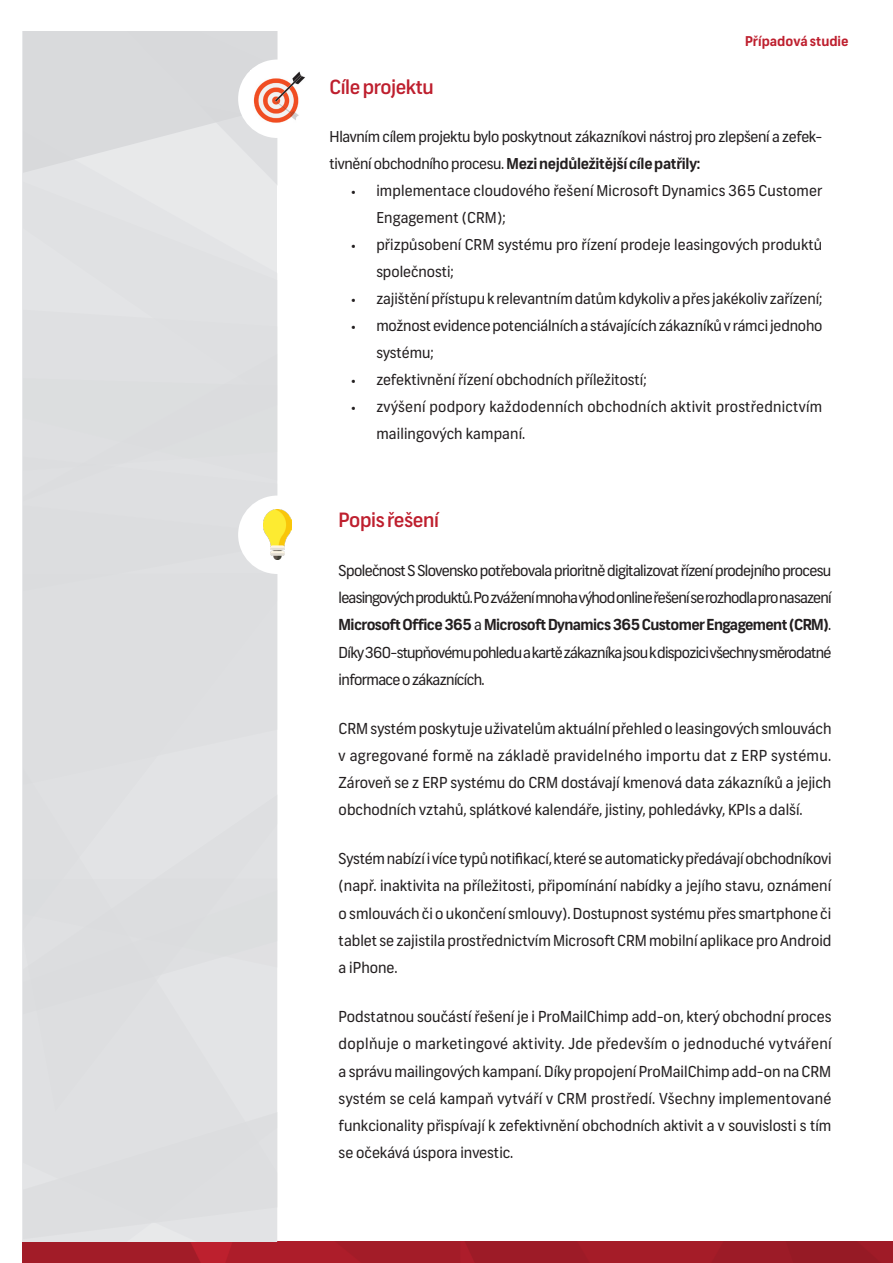
<style>
.page{position:relative;width:893px;height:1263px;background:#fff}
.page>*{position:absolute;margin:0;border:0;box-sizing:border-box;transform-origin:0 0}
.Paragraph_Style_9{font:500 19.65px "Frank";letter-spacing:-.02em;color:#be1f2e}
.Paragraph_Style_9-2{font:500 19.5px "Frank";letter-spacing:-.02em;color:#be1f2e}
.Paragraph_Style_9-3{font:15.15px/27.3px "Frank";color:#231f20;text-align:justify}
.Paragraph_Style_9-4{font:15px/27px "Frank";color:#231f20}
.Paragraph_Style_9-5{font:15px/27px "Frank";letter-spacing:-.02em;color:#231f20}
.Paragraph_Style_9-6{font:15px/27px "Frank";letter-spacing:.02em;color:#231f20}
.t1{font:700 13.5px "Frank";color:#be1f2e}
.s1{font-weight:700}
.s2{font-family:"Proxima Nova"}
</style>
<div class="page">
<img style="left:23px;top:1242px;width:870px;height:21px">
<div style="left:23px;top:32px;width:254px;height:1210px;background:#dedfe1"></div>
<div style="left:238px;top:60px;width:79px;height:78px;background:#fff;border-radius:50%"></div>
<div style="left:238px;top:495px;width:79px;height:79px;background:#fff;border-radius:50%"></div>
<img style="left:253px;top:71px;width:52px;height:52px">
<img style="left:263px;top:510px;width:28px;height:49px">
<p class="t1" style="left:745px;top:32px;width:105px">Případová studie</p>
<p class="Paragraph_Style_9-2" style="left:330px;top:75px;width:106px">Cíle projektu</p>
<p class="Paragraph_Style_9-5" style="left:330px;top:123px;width:494px">Hlavním cílem projektu bylo poskytnout zákazníkovi nástroj pro zlepšení a zefek&shy;tivnění obchodního procesu. <span class="s1">Mezi nejdůležitější cíle patřily:</span></p>
<p class="Paragraph_Style_9-4" style="left:376px;top:177px;width:447px;text-indent:-26px"><span class="s2">•</span> implementace cloudového řešení Microsoft Dynamics 365 Customer<br>Engagement (CRM);</p>
<p class="Paragraph_Style_9-4" style="left:376px;top:231px;width:447px;text-indent:-26px"><span class="s2">•</span> přizpůsobení CRM systému pro řízení prodeje leasingových produktů společnosti;</p>
<p class="Paragraph_Style_9-4" style="left:351px;top:285px;width:473px"><span class="s2">•</span> zajištění přístupu k relevantním datům kdykoliv a přes jakékoliv zařízení;</p>
<p class="Paragraph_Style_9-4" style="left:376px;top:312px;width:448px;text-indent:-26px"><span class="s2">•</span> možnost evidence potenciálních a stávajících zákazníků v rámci jednoho systému;</p>
<p class="Paragraph_Style_9-4" style="left:351px;top:366px;width:297px"><span class="s2">•</span> zefektivnění řízení obchodních příležitostí;</p>
<p class="Paragraph_Style_9-6" style="left:376px;top:393px;width:447px;text-indent:-26px"><span class="s2">•</span> zvýšení podpory každodenních obchodních aktivit prostřednictvím mailingových kampaní.</p>
<p class="Paragraph_Style_9" style="left:339px;top:508px;width:102px">Popis řešení</p>
<p class="Paragraph_Style_9-3" style="left:339px;top:557px;width:494px">Společnost S Slovensko potřebovala prioritně digitalizovat řízení prodejního procesu leasingových produktů. Po zvážení mnoha výhod online řešení se rozhodla pro nasazení <span class="s1">Microsoft Office 365</span> a <span class="s1">Microsoft Dynamics 365 Customer Engagement (CRM)</span>.<br>Díky 360-stupňovému pohledu a kartě zákazníka jsou k dispozici všechny směrodatné informace o zákaznících.</p>
<p class="Paragraph_Style_9-3" style="left:339px;top:715px;width:494px">CRM systém poskytuje uživatelům aktuální přehled o leasingových smlouvách v agregované formě na základě pravidelného importu dat z ERP systému.<br>Zároveň se z ERP systému do CRM dostávají kmenová data zákazníků a jejich obchodních vztahů, splátkové kalendáře, jistiny, pohledávky, KPIs a další.</p>
<p class="Paragraph_Style_9-3" style="left:339px;top:845px;width:494px">Systém nabízí i více typů notifikací, které se automaticky předávají obchodníkovi (např. inaktivita na příležitosti, připomínání nabídky a jejího stavu, oznámení o smlouvách či o ukončení smlouvy). Dostupnost systému přes smartphone či tablet se zajistila prostřednictvím Microsoft CRM mobilní aplikace pro Android a iPhone.</p>
<p class="Paragraph_Style_9-3" style="left:339px;top:1003px;width:495px">Podstatnou součástí řešení je i ProMailChimp add-on, který obchodní proces doplňuje o marketingové aktivity. Jde především o jednoduché vytváření a správu mailingových kampaní. Díky propojení ProMailChimp add-on na CRM systém se celá kampaň vytváří v CRM prostředí. Všechny implementované funkcionality přispívají k zefektivnění obchodních aktivit a v souvislosti s tím se očekává úspora investic.</p>
</div>
